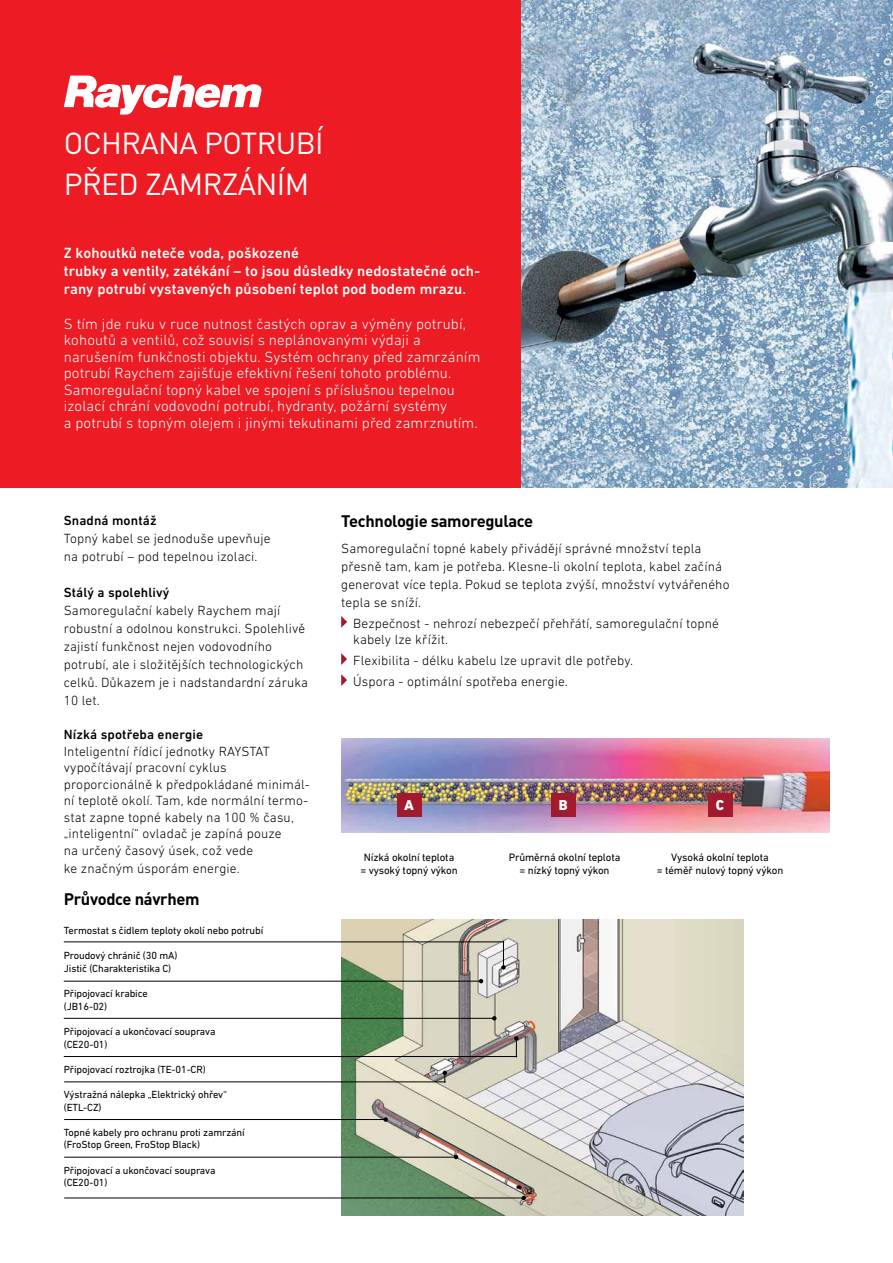
<style>
.page{position:relative;width:893px;height:1263px;background:#fff}
.page>*{position:absolute;margin:0;border:0;box-sizing:border-box;transform-origin:0 0}
.t1{font:30px/40.5px "DIN Pro";letter-spacing:-.02em;color:#fff}
.t2{font:700 16.5px "DIN Pro";letter-spacing:-.02em;color:#000}
.t3{font:300 15px/16.5px "DIN Next LT Pro";letter-spacing:.01em;color:#fff}
.t4{font:500 15px/18px "DIN Next LT Pro";letter-spacing:.01em;color:#fff}
.t5{font:800 14.55px "DIN Next LT Pro";color:#fff}
.t6{font:300 13.5px/18px "DIN Next LT Pro";letter-spacing:.01em;color:#000}
.t7{font:500 13.5px "DIN Next LT Pro";letter-spacing:.01em;color:#000}
.t8{font:10.95px/13px "DIN Next LT Pro";letter-spacing:-.01em;color:#000;text-align:center}
.t9{font:10.5px/12.6px "DIN Next LT Pro";letter-spacing:-.01em;color:#000}
</style>
<div class="page">
<img style="left:341px;top:920px;width:403px;height:295px">
<hr style="left:64px;top:941px;width:440px;height:1px;background:#000">
<svg style="left:501px;top:941px;width:5px;height:29px"></svg>
<hr style="left:64px;top:981px;width:417px;height:1px;background:#000">
<svg style="left:479px;top:979px;width:4px;height:4px"></svg>
<hr style="left:64px;top:1018px;width:429px;height:1px;background:#000">
<svg style="left:492px;top:1016px;width:5px;height:4px"></svg>
<hr style="left:64px;top:1056px;width:453px;height:1px;background:#000">
<svg style="left:514px;top:1036px;width:5px;height:21px"></svg>
<hr style="left:64px;top:1081px;width:382px;height:1px;background:#000">
<svg style="left:443px;top:1070px;width:4px;height:12px"></svg>
<hr style="left:64px;top:1119px;width:320px;height:1px;background:#000">
<svg style="left:383px;top:1117px;width:5px;height:5px"></svg>
<hr style="left:64px;top:1157px;width:392px;height:1px;background:#000">
<svg style="left:454px;top:1155px;width:4px;height:4px"></svg>
<hr style="left:64px;top:1197px;width:459px;height:1px;background:#000">
<svg style="left:521px;top:1196px;width:5px;height:4px"></svg>
<div style="left:0;top:0;width:893px;height:487px;background:#ed1c24"></div>
<img style="left:521px;top:0;width:372px;height:487px">
<svg style="left:64px;top:76px;width:198px;height:39px"></svg>
<svg style="left:341px;top:616px;width:6px;height:12px"></svg>
<svg style="left:341px;top:653px;width:6px;height:12px"></svg>
<svg style="left:341px;top:674px;width:6px;height:12px"></svg>
<img style="left:341px;top:738px;width:488px;height:95px">
<div style="left:397px;top:793px;width:24px;height:23px;background:#a21a2d"></div>
<div style="left:551px;top:793px;width:24px;height:23px;background:#a21a2d"></div>
<div style="left:708px;top:793px;width:24px;height:23px;background:#a21a2d"></div>
<h1 class="t1" style="left:64px;top:122px;width:261px">OCHRANA POTRUBÍ<br>PŘED ZAMRZÁNÍM</h1>
<p class="t4" style="left:64px;top:244px;width:418px">Z kohoutků neteče voda, poškozené<br>trubky a ventily, zatékání – to jsou důsledky nedostatečné och&shy;rany potrubí vystavených působení teplot pod bodem mrazu.</p>
<p class="t3" style="left:64px;top:315px;width:418px">S tím jde ruku v ruce nutnost častých oprav a výměny potrubí, kohoutů a ventilů, což souvisí s neplánovanými výdaji a narušením funkčnosti objektu. Systém ochrany před zamrzáním potrubí Raychem zajišťuje efektivní řešení tohoto problému.<br>Samoregulační topný kabel ve spojení s příslušnou tepelnou izolací chrání vodovodní potrubí, hydranty, požární systémy<br>a potrubí s topným olejem i jinými tekutinami před zamrznutím.</p>
<p class="t7" style="left:64px;top:512px;width:94px">Snadná montáž</p>
<p class="t6" style="left:64px;top:529px;width:208px">Topný kabel se jednoduše upevňuje na potrubí – pod tepelnou izolaci.</p>
<p class="t7" style="left:64px;top:584px;width:107px">Stálý a spolehlivý</p>
<p class="t6" style="left:64px;top:601px;width:246px">Samoregulační kabely Raychem mají robustní a odolnou konstrukci. Spolehlivě zajistí funkčnost nejen vodovodního potrubí, ale i složitějších technologických celků. Důkazem je i nadstandardní záruka 10 let.</p>
<p class="t7" style="left:64px;top:727px;width:141px">Nízká spotřeba energie</p>
<p class="t6" style="left:64px;top:743px;width:248px;line-height:16.5px">Inteligentní řídicí jednotky RAYSTAT vypočítávají pracovní cyklus proporcionálně k předpokládané minimál&shy;ní teplotě okolí. Tam, kde normální termo&shy;stat zapne topné kabely na 100 % času, „inteligentní“ ovladač je zapíná pouze<br>na určený časový úsek, což vede</p>
<p class="t6" style="left:64px;top:859px;width:177px">ke značným úsporám energie.</p>
<p class="t2" style="left:64px;top:888px;width:137px">Průvodce návrhem</p>
<p class="t9" style="left:64px;top:924px;width:201px">Termostat s čidlem teploty okolí nebo potrubí</p>
<p class="t9" style="left:64px;top:949px;width:115px">Proudový chránič (30 mA)<br>Jistič (Charakteristika C)</p>
<p class="t9" style="left:64px;top:987px;width:86px">Připojovací krabice (JB16-02)</p>
<p class="t9" style="left:64px;top:1025px;width:153px">Připojovací a ukončovací souprava (CE20-01)</p>
<p class="t9" style="left:64px;top:1063px;width:144px">Připojovací roztrojka (TE-01-CR)</p>
<p class="t9" style="left:64px;top:1088px;width:165px">Výstražná nálepka „Elektrický ohřev“ (ETL-CZ)</p>
<p class="t9" style="left:64px;top:1126px;width:183px">Topné kabely pro ochranu proti zamrzání (FroStop Green, FroStop Black)</p>
<p class="t9" style="left:64px;top:1163px;width:153px">Připojovací a ukončovací souprava (CE20-01)</p>
<p class="t2" style="left:341px;top:510px;width:194px">Technologie samoregulace</p>
<p class="t6" style="left:341px;top:539px;width:390px">Samoregulační topné kabely přivádějí správné množství tepla přesně tam, kam je potřeba. Klesne-li okolní teplota, kabel začíná generovat více tepla. Pokud se teplota zvýší, množství vytvářeného tepla se sníží.</p>
<p class="t6" style="left:353px;top:615px;width:367px;line-height:16.2px">Bezpečnost - nehrozí nebezpečí přehřátí, samoregulační topné kabely lze křížit.</p>
<p class="t6" style="left:353px;top:650px;width:281px;line-height:21px">Flexibilita - délku kabelu lze upravit dle potřeby.<br>Úspora - optimální spotřeba energie.</p>
<p class="t5" style="left:404px;top:796px;width:11px">A</p>
<p class="t5" style="left:559px;top:796px;width:10px">B</p>
<p class="t5" style="left:716px;top:796px;width:10px">C</p>
<p class="t8" style="left:360px;top:850px;width:99px">Nízká okolní teplota = vysoký topný výkon</p>
<p class="t8" style="left:509px;top:850px;width:113px">Průměrná okolní teplota = nízký topný výkon</p>
<p class="t8" style="left:657px;top:850px;width:128px">Vysoká okolní teplota<br>= téměř nulový topný výkon</p>
</div>
